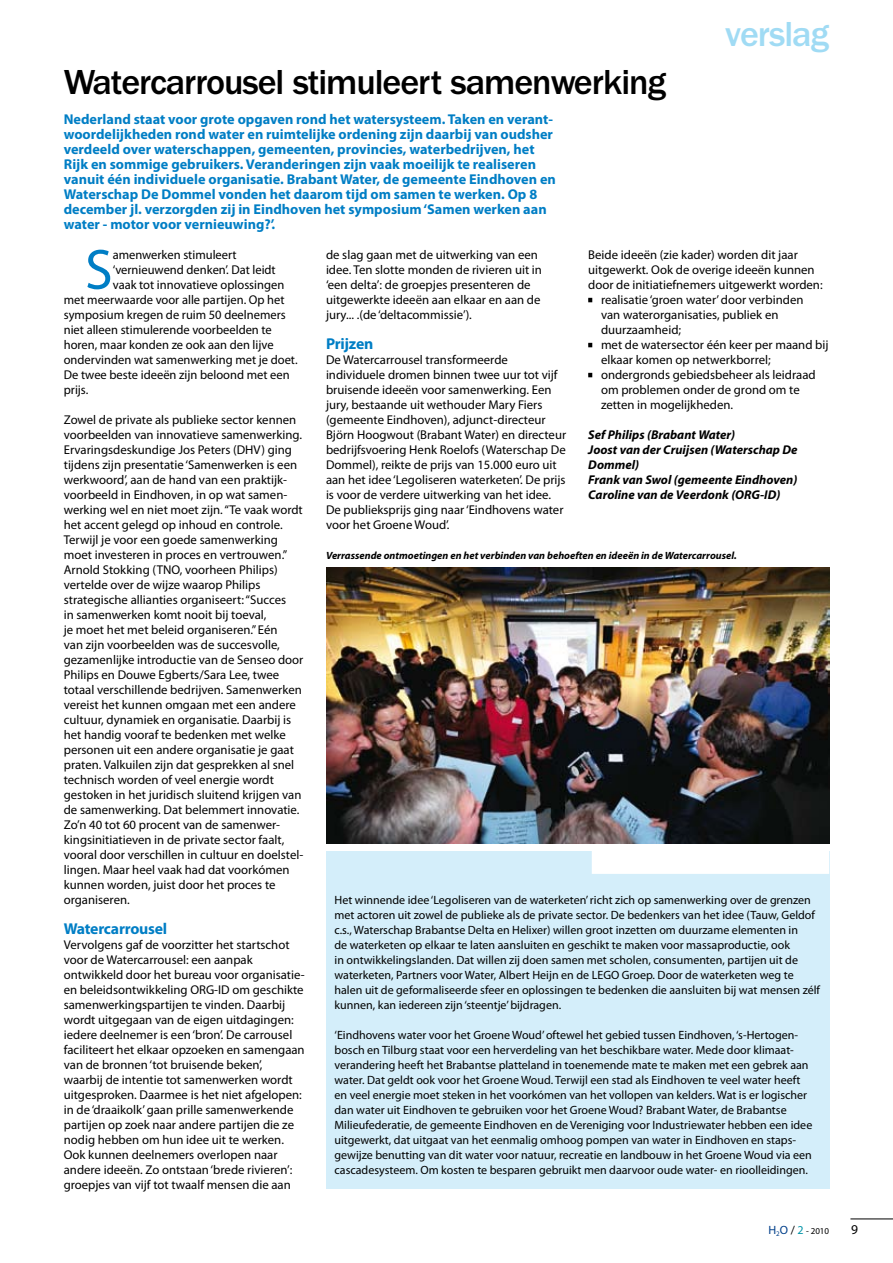
<style>
.page{position:relative;width:893px;height:1263px;background:#fff}
.page>*{position:absolute;margin:0;border:0;box-sizing:border-box;transform-origin:0 0}
.t1{font:57.3px "Myriad Pro";color:#007ec5}
.t2{font:500 36px "ITC Franklin Gothic Std";letter-spacing:-.03em;color:#000}
.t3{font:500 36px "ITC Franklin Gothic Std";letter-spacing:-.03em;color:#a0dbf4}
.t4{font:700 15.75px "Myriad Pro";letter-spacing:-.015em;color:#007ec5}
.t5{font:700 14.25px/15px "Myriad Pro";color:#007ec5}
.t6{font:13.5px "Myriad Pro";color:#000}
.t7{font:12.75px/15px "Myriad Pro";color:#000}
.t8{font:italic 700 12.75px/15px "Myriad Pro";color:#000}
.t9{font:12px/15px "Myriad Pro";color:#000}
.t10{font:italic 700 10.5px "Myriad Pro";color:#000}
.t11{font:9px "Myriad Pro";color:#000}
.s1{font-family:"ITC Franklin Gothic Std Hvy";font-size:6.75px}
.s2{font-size:12px;color:#003f8a}
.s3{font-size:12px}
.s4{font-size:12px;color:#0094a8}
</style>
<div class="page">
<hr style="left:850px;top:1219px;width:43px;height:1px;background:#000">
<svg style="left:588px;top:298px;width:4px;height:4px"></svg>
<svg style="left:588px;top:343px;width:4px;height:4px"></svg>
<svg style="left:588px;top:373px;width:4px;height:4px"></svg>
<div style="left:326px;top:851px;width:503px;height:338px;background:#d4eefa"></div>
<div style="left:592px;top:850px;width:237px;height:24px;background:#fff"></div>
<img style="left:326px;top:567px;width:503px;height:277px">
<h2 class="t3" style="left:725px;top:14px;width:106px">verslag</h2>
<h2 class="t2" style="left:64px;top:62px;width:604px">Watercarrousel stimuleert samenwerking</h2>
<p class="t5" style="left:64px;top:112px;width:494px">Nederland staat voor grote opgaven rond het watersysteem. Taken en verant&shy;woordelijkheden rond water en ruimtelijke ordening zijn daarbij van oudsher verdeeld over waterschappen, gemeenten, provincies, waterbedrijven, het Rijk en sommige gebruikers. Veranderingen zijn vaak moeilijk te realiseren vanuit één individuele organisatie. Brabant Water, de gemeente Eindhoven en Waterschap De Dommel vonden het daarom tijd om samen te werken. Op 8 december jl. verzorgden zij in Eindhoven het symposium ‘Samen werken aan water - motor voor vernieuwing?’.</p>
<h1 class="t1" style="left:85px;top:238px;width:24px">S</h1>
<p class="t7" style="left:113px;top:247px;width:125px">amenwerken stimuleert</p>
<p class="t7" style="left:326px;top:247px;width:217px">de slag gaan met de uitwerking van een idee. Ten slotte monden de rivieren uit in ‘een delta’: de groepjes presenteren de uitgewerkte ideeën aan elkaar en aan de jury... .(de ‘deltacommissie’).</p>
<p class="t4" style="left:326px;top:335px;width:49px">Prijzen</p>
<p class="t7" style="left:326px;top:352px;width:242px">De Watercarrousel transformeerde individuele dromen binnen twee uur tot vijf bruisende ideeën voor samenwerking. Een jury, bestaande uit wethouder Mary Fiers (gemeente Eindhoven), adjunct-directeur Björn Hoogwout (Brabant Water) en directeur bedrijfsvoering Henk Roelofs (Waterschap De Dommel), reikte de prijs van 15.000 euro uit aan het idee ‘Legoliseren waterketen’. De prijs is voor de verdere uitwerking van het idee.<br>De publieksprijs ging naar ‘Eindhovens water voor het Groene Woud’.</p>
<p class="t7" style="left:588px;top:247px;width:236px">Beide ideeën (zie kader) worden dit jaar uitgewerkt. Ook de overige ideeën kunnen door de initiatiefnemers uitgewerkt worden:</p>
<p class="t7" style="left:601px;top:292px;width:204px;text-indent:-13px"><span class="s1">•</span> realisatie ‘groen water’ door verbinden van waterorganisaties, publiek en duurzaamheid;</p>
<p class="t7" style="left:601px;top:337px;width:230px;text-indent:-13px"><span class="s1">•</span> met de watersector één keer per maand bij elkaar komen op netwerkborrel;</p>
<p class="t7" style="left:601px;top:367px;width:216px;text-indent:-13px"><span class="s1">•</span> ondergronds gebiedsbeheer als leidraad om problemen onder de grond om te zetten in mogelijkheden.</p>
<p class="t8" style="left:588px;top:427px;width:211px">Sef Philips (Brabant Water)<br>Joost van der Cruijsen (Waterschap De<br>Dommel)<br>Frank van Swol (gemeente Eindhoven)<br>Caroline van de Veerdonk (ORG-ID)</p>
<p class="t7" style="left:113px;top:262px;width:165px">‘vernieuwend denken’. Dat leidt</p>
<p class="t7" style="left:113px;top:277px;width:173px">vaak tot innovatieve oplossingen</p>
<p class="t7" style="left:64px;top:292px;width:222px">met meerwaarde voor alle partijen. Op het</p>
<p class="t7" style="left:64px;top:307px;width:223px">symposium kregen de ruim 50 deelnemers</p>
<p class="t7" style="left:64px;top:322px;width:210px">niet alleen stimulerende voorbeelden te</p>
<p class="t7" style="left:64px;top:337px;width:211px">horen, maar konden ze ook aan den lijve</p>
<p class="t7" style="left:64px;top:352px;width:235px">ondervinden wat samenwerking met je doet.</p>
<p class="t7" style="left:64px;top:367px;width:227px">De twee beste ideeën zijn beloond met een</p>
<p class="t7" style="left:64px;top:382px;width:26px">prijs.</p>
<p class="t7" style="left:64px;top:412px;width:240px">Zowel de private als publieke sector kennen voorbeelden van innovatieve samenwerking.<br>Ervaringsdeskundige Jos Peters (DHV</p>
<p class="t7" style="left:64px;top:442px;width:241px;text-indent:198px">) ging tijdens zijn presentatie ‘Samenwerken is een werkwoord’, aan de hand van een praktijk&shy;voorbeeld in Eindhoven, in op wat samen&shy;werking wel en niet moet zijn. “Te vaak wordt het accent gelegd op inhoud en controle.<br>Terwijl je voor een goede samenwerking moet investeren in proces en vertrouwen.” Arnold Stokking (TNO, voorheen Philips) vertelde over de wijze waarop Philips strategische allianties organiseert: “Succes<br>in samenwerken komt nooit bij toeval,<br>je moet het met beleid organiseren.” Eén<br>van zijn voorbeelden was de succesvolle, gezamenlijke introductie van de Senseo door Philips en Douwe Egberts/Sara Lee, twee totaal verschillende bedrijven. Samenwerken vereist het kunnen omgaan met een andere cultuur, dynamiek en organisatie. Daarbij is het handig vooraf te bedenken met welke personen uit een andere organisatie je gaat praten. Valkuilen zijn dat gesprekken al snel technisch worden of veel energie wordt gestoken in het juridisch sluitend krijgen van de samenwerking. Dat belemmert innovatie.<br>Zo’n 40 tot 60 procent van de samenwer&shy;kingsinitiatieven in de private sector faalt, vooral door verschillen in cultuur en doelstel&shy;lingen. Maar heel vaak had dat voorkómen kunnen worden, juist door het proces te organiseren.</p>
<p class="t4" style="left:64px;top:920px;width:105px">Watercarrousel</p>
<p class="t7" style="left:64px;top:937px;width:242px">Vervolgens gaf de voorzitter het startschot voor de Watercarrousel: een aanpak ontwikkeld door het bureau voor organisatie&shy;en beleidsontwikkeling ORG</p>
<p class="t10" style="left:326px;top:549px;width:412px">Verrassende ontmoetingen en het verbinden van behoeften en ideeën in de Watercarrousel.</p>
<p class="t9" style="left:334px;top:892px;width:482px">Het winnende idee ‘Legoliseren van de waterketen’ richt zich op samenwerking over de grenzen met actoren uit zowel de publieke als de private sector. De bedenkers van het idee (Tauw, Geldof c.s., Waterschap Brabantse Delta en Helixer) willen groot inzetten om duurzame elementen in<br>de waterketen op elkaar te laten aansluiten en geschikt te maken voor massaproductie, ook<br>in ontwikkelingslanden. Dat willen zij doen samen met scholen, consumenten, partijen uit de waterketen, Partners voor Water, Albert Heijn en de LEGO</p>
<p class="t9" style="left:335px;top:967px;width:487px;text-indent:287px">Groep. Door de waterketen weg te halen uit de geformaliseerde sfeer en oplossingen te bedenken die aansluiten bij wat mensen zélf kunnen, kan iedereen zijn ‘steentje’ bijdragen.</p>
<p class="t9" style="left:335px;top:1027px;width:479px">‘Eindhovens water voor het Groene Woud’ oftewel het gebied tussen Eindhoven, ‘s-Hertogen&shy;bosch en Tilburg staat voor een herverdeling van het beschikbare water. Mede door klimaat&shy;verandering heeft het Brabantse platteland in toenemende mate te maken met een gebrek aan water. Dat geldt ook voor het Groene Woud. Terwijl een stad als Eindhoven te veel water heeft en veel energie moet steken in het voorkómen van het vollopen van kelders. Wat is er logischer dan water uit Eindhoven te gebruiken voor het Groene Woud? Brabant Water, de Brabantse Milieufederatie, de gemeente Eindhoven en de Vereniging voor I ndustriewater hebben een idee uitgewerkt, dat uitgaat van het eenmalig omhoog pompen van water in Eindhoven en staps&shy;gewijze benutting van dit water voor natuur, recreatie en landbouw in het Groene Woud via een cascadesysteem. Om kosten te besparen gebruikt men daarvoor oude water- en rioolleidingen.</p>
<p class="t7" style="left:64px;top:982px;width:242px;text-indent:151px">-ID om geschikte samenwerkingspartijen te vinden. Daarbij wordt uitgegaan van de eigen uitdagingen: iedere deelnemer is een ‘bron’. De carrousel faciliteert het elkaar opzoeken en samengaan van de bronnen ‘tot bruisende beken’, waarbij de intentie tot samenwerken wordt uitgesproken. Daarmee is het niet afgelopen: in de ‘draaikolk’ gaan prille samenwerkende partijen op zoek naar andere partijen die ze nodig hebben om hun idee uit te werken.<br>Ook kunnen deelnemers overlopen naar andere ideeën. Zo ontstaan ‘brede rivieren’: groepjes van vijf tot twaalf mensen die aan</p>
<p class="t11" style="left:768px;top:1226px;width:62px"><span class="s2">H</span><sub>2</sub><span class="s2">O</span> <span class="s3">/</span> <span class="s4">2</span> - 2010</p>
<p class="t6" style="left:851px;top:1222px;width:8px">9</p>
</div>
